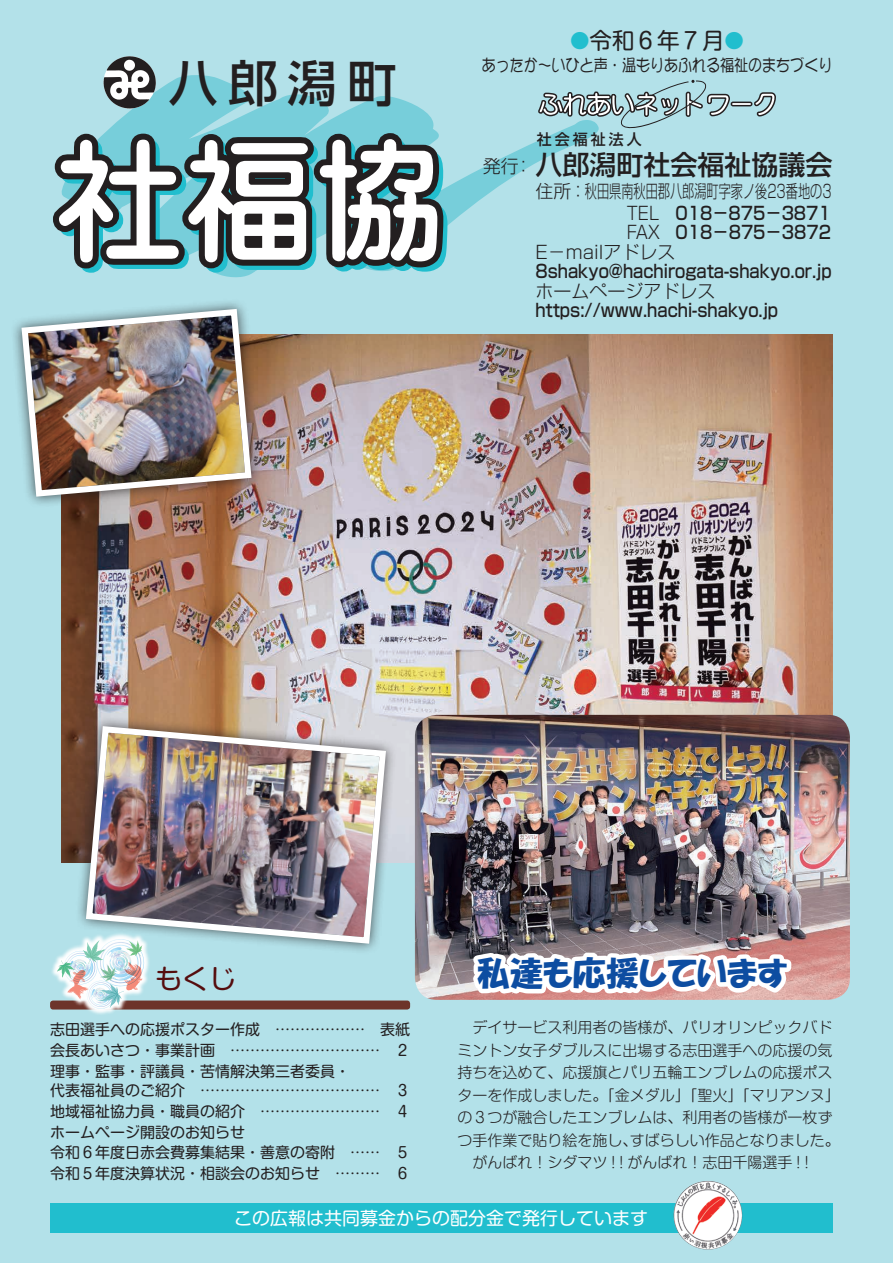
<style>
.page{position:relative;width:893px;height:1263px;background:#b3e1e9}
.page>*{position:absolute;margin:0;border:0;box-sizing:border-box;transform-origin:0 0}
.t1{font:500 49.65px "UD Shin Go Pr 6 N";color:#231f20}
.t2{font:33px "HGP Soei Kakupoptai";color:#0d4da1}
.t3{font:500 27px "Shin Go Pr 6 N";color:#231f20}
.t4{font:27px "Shin M Go Pr 6 N";color:#550d0e}
.t5{font:22.5px "Shin M Go Pr 6 N";color:#231f20}
.t6{font:19.5px "Shin M Go Pr 6 N";color:#21bece}
.t7{font:500 18px "Shin Go Pr 6 N";color:#231f20;scale:.9 1}
.t8{font:300 18px "Shin Go Pr 6 N";color:#231f20}
.t9{font:18px "Shin M Go Pr 6 N";color:#fff}
.t10{font:300 18px/19.5px "Shin Go Pr 6 N";color:#231f20;scale:.9 1}
.t11{font:16.5px "DFPOP1 W3 WINP RKSJ H";color:#231f20;scale:.85 1}
.t12{font:15px/21px "Shin M Go Pr 6 N";color:#231f20}
.t13{font:300 15px/22.5px "Shin M Go Pr 6 N";color:#231f20}
.t14{font:500 15px "Shin Go Pr 6 N";letter-spacing:.2em;color:#231f20}
</style>
<div class="page">
<img style="left:61px;top:334px;width:771px;height:528px">
<div style="left:11px;top:298px;width:251px;height:210px;background:#231f20;opacity:.75"></div>
<img style="left:18px;top:306px;width:237px;height:194px">
<img style="left:415px;top:715px;width:435px;height:285px">
<div style="left:75px;top:715px;width:322px;height:240px;background:#231f20;opacity:.75"></div>
<img style="left:83px;top:723px;width:306px;height:224px">
<svg style="left:103px;top:75px;width:448px;height:143px"></svg>
<svg style="left:104px;top:56px;width:52px;height:52px;background:#8a9396"></svg>
<svg style="left:53px;top:127px;width:403px;height:151px;background:#90adb1"></svg>
<div style="left:50px;top:1000px;width:360px;height:9px;background:#6d342a;border-radius:3px"></div>
<svg style="left:464px;top:930px;width:332px;height:70px;background:#ccbcbd"></svg>
<svg style="left:50px;top:932px;width:101px;height:82px"></svg>
<svg style="left:57px;top:937px;width:90px;height:72px"></svg>
<svg style="left:537px;top:78px;width:239px;height:77px"></svg>
<div style="left:50px;top:1203px;width:782px;height:29px;background:#21bece"></div>
<img style="left:673px;top:1181px;width:69px;height:68px">
<h1 class="t1" style="left:169px;top:43px;width:230px">八郎潟町</h1>
<h3 class="t5" style="left:590px;top:23px;width:136px">令和６年７月</h3>
<h3 class="t6" style="left:570px;top:25px;width:21px">●</h3>
<p class="t11" style="left:482px;top:57px;width:414px">あったか～いひと声・温もりあふれる福祉のまちづくり</p>
<h3 class="t6" style="left:725px;top:25px;width:21px">●</h3>
<p class="t8" style="left:483px;top:151px;width:37px">発行</p>
<p class="t8" style="left:514px;top:151px;width:19px">：</p>
<p class="t14" style="left:537px;top:127px;width:106px">社会福祉法人</p>
<h3 class="t3" style="left:535px;top:142px;width:298px">八郎潟町社会福祉協議会</h3>
<p class="t8" style="left:535px;top:177px;width:298px">住所：秋田県南秋田郡八郎潟町字家ノ後23番地の3</p>
<p class="t7" style="left:675px;top:198px;width:174px">018−875−3871</p>
<p class="t10" style="left:627px;top:202px;width:37px">TEL</p>
<p class="t7" style="left:676px;top:218px;width:174px">018−875−3872</p>
<p class="t10" style="left:535px;top:221px;width:157px;text-indent:92px">FAX<br>E−mailアドレス</p>
<p class="t7" style="left:535px;top:257px;width:331px">8shakyo@hachirogata-shakyo.or j p.</p>
<p class="t8" style="left:535px;top:276px;width:181px">ホームページアドレス</p>
<p class="t7" style="left:535px;top:296px;width:271px">https://www.hachi-shakyo j p.</p>
<h3 class="t4" style="left:155px;top:957px;width:83px">もくじ</h3>
<p class="t12" style="left:50px;top:1018px;width:211px">志田選手への応援ポスター作成</p>
<p class="t12" style="left:275px;top:1018px;width:91px">………………</p>
<p class="t12" style="left:380px;top:1018px;width:31px">表紙</p>
<p class="t12" style="left:50px;top:1039px;width:301px">会長あいさつ・事業計画<br>理事・監事・評議員・苦情解決第三者委員・</p>
<p class="t12" style="left:230px;top:1039px;width:151px">..............................</p>
<p class="t12" style="left:395px;top:1039px;width:16px">２</p>
<p class="t12" style="left:50px;top:1079px;width:136px">代表福祉員のご紹介</p>
<p class="t12" style="left:200px;top:1079px;width:181px">....................................</p>
<p class="t12" style="left:395px;top:1079px;width:16px">３</p>
<p class="t12" style="left:50px;top:1100px;width:196px">地域福祉協力員・職員の紹介ホームページ開設のお知らせ</p>
<p class="t12" style="left:260px;top:1100px;width:121px">........................</p>
<p class="t12" style="left:395px;top:1100px;width:16px">４</p>
<p class="t12" style="left:50px;top:1141px;width:286px">令和６年度日赤会費募集結果・善意の寄附</p>
<p class="t12" style="left:350px;top:1141px;width:31px">......</p>
<p class="t12" style="left:395px;top:1141px;width:16px">５</p>
<p class="t12" style="left:50px;top:1162px;width:271px">令和５年度決算状況・相談会のお知らせ</p>
<p class="t12" style="left:335px;top:1162px;width:46px">.........</p>
<p class="t12" style="left:395px;top:1162px;width:16px">６</p>
<h2 class="t2" style="left:477px;top:956px;width:312px">私達も応援しています</h2>
<p class="t13" style="left:457px;top:1015px;width:376px">　デイサービス利用者の皆様が、パリオリンピックバド</p>
<p class="t13" style="left:457px;top:1038px;width:376px">ミントン女子ダブルスに出場する志田選手への応援の気</p>
<p class="t13" style="left:457px;top:1060px;width:376px">持ちを込めて、応援旗とパリ五輪エンブレムの応援ポス</p>
<p class="t13" style="left:457px;top:1083px;width:384px">ターを作成しました。「金メダル」「聖火」「マリアンヌ「</p>
<p class="t13" style="left:457px;top:1105px;width:376px">の３つが融合したエンブレムは、利用者の皆様が一枚ず</p>
<p class="t13" style="left:630px;top:1128px;width:211px">すばらしい作品となりました。</p>
<p class="t13" style="left:457px;top:1128px;width:353px">つ手作業で貼り絵を施し、<br>　がんばれ！シダマツ ! ! がんばれ！志田千陽選手 !!</p>
<p class="t9" style="left:234px;top:1203px;width:415px">この広報は共同募金からの配分金で発行しています</p>
</div>
